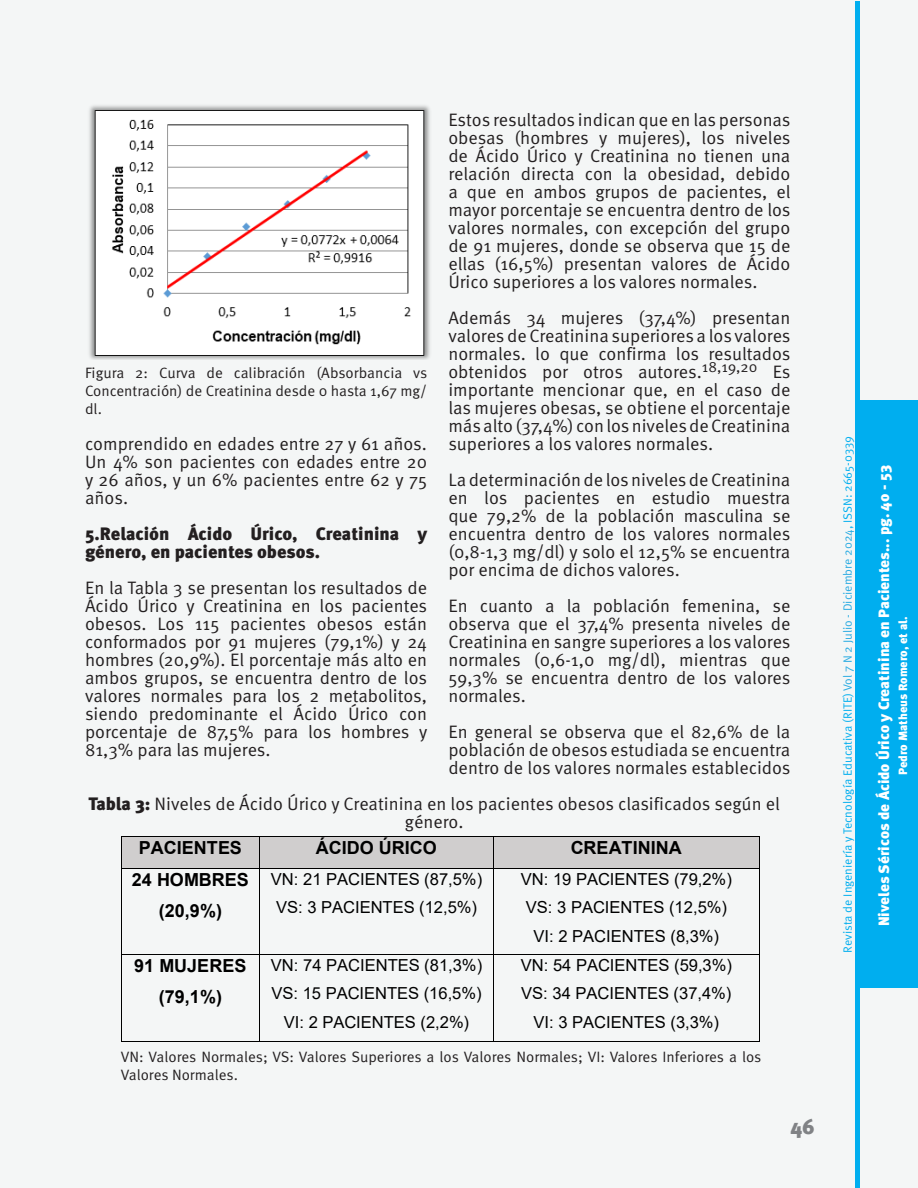
<style>
.page{position:relative;width:918px;height:1188px;background:#f4f6f6}
.page>*{position:absolute;margin:0;border:0;box-sizing:border-box;transform-origin:0 0}
.t1{font:900 21px "Meta Pro";color:#808285}
.txt{font:18px/18px "Meta Pro";color:#231f20;text-align:justify}
.t2{font:700 18px/30.9px "Arial";color:#000;text-align:center}
.txt-2{font:900 18px/18px "Meta Pro";color:#231f20}
.t3{font:16.5px/28.5px "Arial";letter-spacing:-.005em;color:#000;text-align:center}
.Pie_Imagen{font:15px/18px "Meta Pro";color:#231f20;text-align:justify}
.t4{font:900 15px "Meta Pro";color:#fff}
.t5{font:12px "Meta Pro";color:#00aeef}
.t6{font:900 12px "Meta Pro";color:#fff}
.s1{font-weight:900}
.s2{color:#29abe2}
</style>
<div class="page">
<div style="left:859px;top:400px;width:59px;height:588px;background:#00aeef"></div>
<hr style="left:855px;top:2px;width:4px;height:1186px;background:#00aeef">
<img style="left:89px;top:105px;width:341px;height:255px">
<div style="left:122px;top:837px;width:137px;height:31px;background:#d0cece"></div>
<div style="left:260px;top:837px;width:233px;height:31px;background:#d0cece"></div>
<div style="left:494px;top:837px;width:265px;height:31px;background:#d0cece"></div>
<hr style="left:122px;top:837px;width:137px;height:1px;background:#000">
<hr style="left:260px;top:837px;width:233px;height:1px;background:#000">
<hr style="left:494px;top:837px;width:265px;height:1px;background:#000">
<hr style="left:121px;top:837px;width:1px;height:31px;background:#000">
<hr style="left:259px;top:837px;width:1px;height:31px;background:#000">
<hr style="left:493px;top:837px;width:1px;height:31px;background:#000">
<hr style="left:759px;top:837px;width:1px;height:31px;background:#000">
<hr style="left:122px;top:868px;width:137px;height:1px;background:#000">
<hr style="left:260px;top:868px;width:233px;height:1px;background:#000">
<hr style="left:494px;top:868px;width:265px;height:1px;background:#000">
<hr style="left:121px;top:869px;width:1px;height:86px;background:#000">
<hr style="left:259px;top:869px;width:1px;height:86px;background:#000">
<hr style="left:493px;top:869px;width:1px;height:86px;background:#000">
<hr style="left:759px;top:869px;width:1px;height:86px;background:#000">
<hr style="left:122px;top:955px;width:137px;height:1px;background:#000">
<hr style="left:260px;top:955px;width:233px;height:1px;background:#000">
<hr style="left:494px;top:955px;width:265px;height:1px;background:#000">
<hr style="left:121px;top:955px;width:1px;height:86px;background:#000">
<hr style="left:122px;top:1041px;width:137px;height:1px;background:#000">
<hr style="left:259px;top:955px;width:1px;height:86px;background:#000">
<hr style="left:260px;top:1041px;width:233px;height:1px;background:#000">
<hr style="left:493px;top:955px;width:1px;height:86px;background:#000">
<hr style="left:494px;top:1041px;width:265px;height:1px;background:#000">
<hr style="left:759px;top:955px;width:1px;height:86px;background:#000">
<p class="Pie_Imagen" style="left:85px;top:364px;width:344px">Figura 2: Curva de calibración (Absorbancia vs Concentración) de Creatinina desde 0 hasta 1,67 mg/ dl.</p>
<p class="txt" style="left:85px;top:435px;width:344px">comprendido en edades entre 27 y 61 años.<br>Un 4% son pacientes con edades entre 20 y 26 años, y un 6% pacientes entre 62 y 75 años.</p>
<p class="txt-2" style="left:85px;top:525px;width:344px">5.Relación Ácido Úrico, Creatinina y género, en pacientes obesos.</p>
<p class="txt" style="left:85px;top:579px;width:344px">En la Tabla 3 se presentan los resultados de Ácido Úrico y Creatinina en los pacientes obesos. Los 115 pacientes obesos están conformados por 91 mujeres (79,1%) y 24 hombres (20,9%). El porcentaje más alto en ambos grupos, se encuentra dentro de los valores normales para los 2 metabolitos, siendo predominante el Ácido Úrico con porcentaje de 87,5% para los hombres y 81,3% para las mujeres.</p>
<p class="txt" style="left:448px;top:111px;width:344px">Estos resultados indican que en las personas obesas (hombres y mujeres), los niveles de Ácido Úrico y Creatinina no tienen una relación directa con la obesidad, debido a que en ambos grupos de pacientes, el mayor porcentaje se encuentra dentro de los valores normales, con excepción del grupo de 91 mujeres, donde se observa que 15 de ellas (16,5%) presentan valores de Ácido Úrico superiores a los valores normales.</p>
<p class="txt" style="left:448px;top:309px;width:344px">Además 34 mujeres (37,4%) presentan valores de Creatinina superiores a los valores normales. lo que confirma los resultados obtenidos por otros autores.<sup>18,19,20</sup> Es importante mencionar que, en el caso de las mujeres obesas, se obtiene el porcentaje más alto (37,4%) con los niveles de Creatinina superiores a los valores normales.</p>
<p class="txt" style="left:448px;top:471px;width:344px">La determinación de los niveles de Creatinina en los pacientes en estudio muestra que 79,2% de la población masculina se encuentra dentro de los valores normales (0,8-1,3 mg/dl) y solo el 12,5% se encuentra por encima de dichos valores.</p>
<p class="txt" style="left:448px;top:597px;width:344px">En cuanto a la población femenina, se observa que el 37,4% presenta niveles de Creatinina en sangre superiores a los valores normales (0,6-1,0 mg/dl), mientras que 59,3% se encuentra dentro de los valores normales.</p>
<p class="txt" style="left:448px;top:723px;width:344px">En general se observa que el 82,6% de la población de obesos estudiada se encuentra dentro de los valores normales establecidos</p>
<p class="txt" style="left:88px;top:795px;width:693px;text-align:center"><span class="s1">Tabla 3:</span> Niveles de Ácido Úrico y Creatinina en los pacientes obesos clasificados según el género.</p>
<p class="t2" style="left:139px;top:833px;width:105px">PACIENTES</p>
<p class="t2" style="left:316px;top:833px;width:122px">ÁCIDO ÚRICO</p>
<p class="t2" style="left:571px;top:833px;width:113px">CREATININA</p>
<p class="t2" style="left:132px;top:865px;width:119px">24 HOMBRES (20,9%)</p>
<p class="t3" style="left:271px;top:865px;width:213px">VN: 21 PACIENTES (87,5%)<br>VS: 3 PACIENTES (12,5%)</p>
<p class="t3" style="left:521px;top:865px;width:213px">VN: 19 PACIENTES (79,2%)<br>VS: 3 PACIENTES (12,5%)<br>VI: 2 PACIENTES (8,3%)</p>
<p class="t2" style="left:134px;top:950px;width:114px">91 MUJERES (79,1%)</p>
<p class="t3" style="left:271px;top:951px;width:213px">VN: 74 PACIENTES (81,3%)<br>VS: 15 PACIENTES (16,5%)<br>VI: 2 PACIENTES (2,2%)</p>
<p class="t3" style="left:521px;top:951px;width:213px">VN: 54 PACIENTES (59,3%)<br>VS: 34 PACIENTES (37,4%)<br>VI: 3 PACIENTES (3,3%)</p>
<p class="Pie_Imagen" style="left:121px;top:1048px;width:642px">VN: Valores Normales; VS: Valores Superiores a los Valores Normales; VI: Valores Inferiores a los<br>Valores Normales.</p>
<p class="t1" style="left:790px;top:1113px;width:26px">46</p>
<p class="t5" style="left:840px;top:953px;width:518px;rotate:-90deg">Revista de Ingeniería y Tecnología Educativa (RITE) <span class="s2">Vol 7 N 2 Julio - Diciembre 2024</span>, ISSN: 2665-0339</p>
<p class="t4" style="left:875px;top:926px;width:463px;rotate:-90deg">Niveles Séricos de Ácido Úrico y Creatinina en Pacientes... pg. 40 - 53</p>
<p class="t6" style="left:895px;top:775px;width:160px;rotate:-90deg">Pedro Matheus Romero, et al.</p>
</div>
